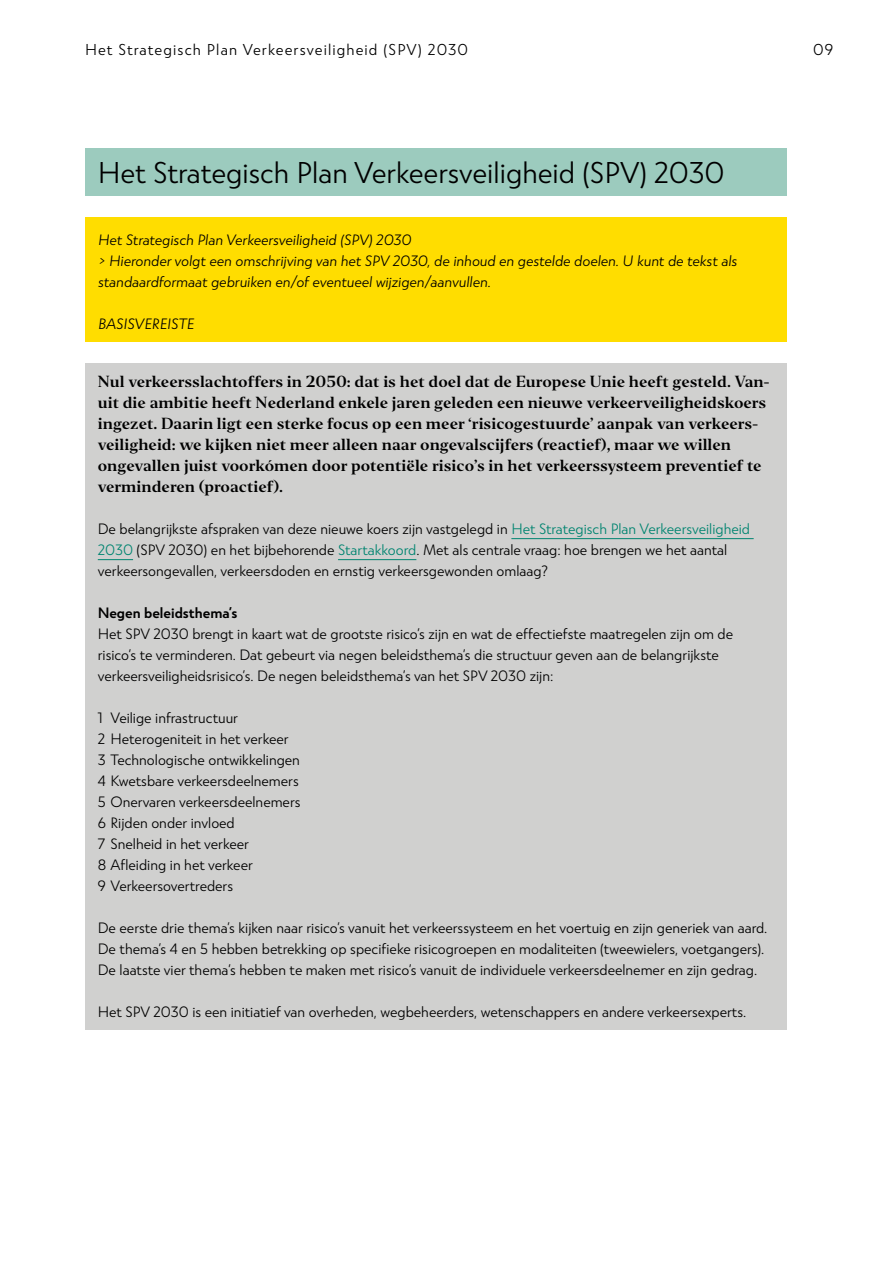
<style>
.page{position:relative;width:893px;height:1263px;background:#fff}
.page>*{position:absolute;margin:0;border:0;box-sizing:border-box;transform-origin:0 0}
.KOP_1_H1{font:300 30px "Atlan";color:#000}
.t1{font:300 15.75px "Atlan";letter-spacing:.07em;color:#000}
.BROOD_P{font:300 15px/21px "Atlan";color:#000}
.INTRO_P{font:700 15px/21px "Editor";color:#000}
.BROOD_P-2{font:italic 300 15px/21px "Atlan";color:#000}
.TK_Nummerloos_H2{font:600 15px "Atlan";color:#000}
.s1{color:#008470}
</style>
<div class="page">
<div style="left:85px;top:217px;width:702px;height:125px;background:#fd0"></div>
<div style="left:85px;top:149px;width:702px;height:47px;background:#9ccbbe"></div>
<div style="left:85px;top:363px;width:702px;height:667px;background:#d0d0cf"></div>
<hr style="left:511px;top:538px;width:243px;height:1px;background:#008470">
<hr style="left:98px;top:559px;width:35px;height:1px;background:#008470">
<hr style="left:338px;top:559px;width:78px;height:1px;background:#008470">
<p class="t1" style="left:85px;top:41px;width:385px">Het Strategisch Plan Verkeersveiligheid (SPV) 2030</p>
<p class="t1" style="left:813px;top:41px;width:22px">09</p>
<h1 class="KOP_1_H1" style="left:98px;top:156px;width:628px">Het Strategisch Plan Verkeersveiligheid (SPV) 2030</h1>
<p class="BROOD_P-2" style="left:98px;top:229px;width:315px">Het Strategisch Plan Verkeersveiligheid (SPV) 2030</p>
<p class="BROOD_P-2" style="left:98px;top:250px;width:641px">&gt; Hieronder volgt een omschrijving van het SPV 2030, de inhoud en gestelde doelen. U kunt de tekst als standaardformaat gebruiken en/of eventueel wijzigen/aanvullen.</p>
<p class="BROOD_P-2" style="left:98px;top:313px;width:98px">BASISVEREISTE</p>
<p class="INTRO_P" style="left:98px;top:371px;width:673px">Nul verkeersslachtoffers in 2050: dat is het doel dat de Europese Unie heeft gesteld. Van&shy;uit die ambitie heeft Nederland enkele jaren geleden een nieuwe verkeerveiligheidskoers ingezet. Daarin ligt een sterke focus op een meer ‘risicogestuurde’ aanpak van verkeers&shy;veiligheid: we kijken niet meer alleen naar ongevalscijfers (reactief), maar we willen ongevallen juist voorkómen door potentiële risico’s in het verkeerssysteem preventief te verminderen (proactief).</p>
<p class="BROOD_P" style="left:98px;top:518px;width:654px">De belangrijkste afspraken van deze nieuwe koers zijn vastgelegd in <span class="s1">Het Strategisch Plan Verkeersveiligheid<br>2030</span> (SPV 2030) en het bijbehorende <span class="s1">Startakkoord</span>. Met als centrale vraag: hoe brengen we het aantal verkeersongevallen, verkeersdoden en ernstig verkeersgewonden omlaag?</p>
<h2 class="TK_Nummerloos_H2" style="left:98px;top:604px;width:141px">Negen beleidsthema’s</h2>
<p class="BROOD_P" style="left:98px;top:623px;width:637px">Het SPV 2030 brengt in kaart wat de grootste risico’s zijn en wat de effectiefste maatregelen zijn om de risico’s te verminderen. Dat gebeurt via negen beleidsthema’s die structuur geven aan de belangrijkste verkeersveiligheidsrisico’s. De negen beleidsthema’s van het SPV 2030 zijn:</p>
<p class="BROOD_P" style="left:98px;top:707px;width:142px">1 Veilige infrastructuur</p>
<p class="BROOD_P" style="left:98px;top:728px;width:192px">2 Heterogeniteit in het verkeer</p>
<p class="BROOD_P" style="left:98px;top:749px;width:204px">3 Technologische ontwikkelingen</p>
<p class="BROOD_P" style="left:98px;top:770px;width:202px">4 Kwetsbare verkeersdeelnemers</p>
<p class="BROOD_P" style="left:98px;top:791px;width:204px">5 Onervaren verkeersdeelnemers</p>
<p class="BROOD_P" style="left:98px;top:812px;width:139px">6 Rijden onder invloed</p>
<p class="BROOD_P" style="left:98px;top:833px;width:153px">7 Snelheid in het verkeer</p>
<p class="BROOD_P" style="left:98px;top:854px;width:157px">8 Afleiding in het verkeer</p>
<p class="BROOD_P" style="left:98px;top:875px;width:137px">9 Verkeersovertreders</p>
<p class="BROOD_P" style="left:98px;top:917px;width:671px">De eerste drie thema’s kijken naar risico’s vanuit het verkeerssysteem en het voertuig en zijn generiek van aard.<br>De thema’s 4 en 5 hebben betrekking op specifieke risicogroepen en modaliteiten (tweewielers, voetgangers).<br>De laatste vier thema’s hebben te maken met risico’s vanuit de individuele verkeersdeelnemer en zijn gedrag.</p>
<p class="BROOD_P" style="left:98px;top:1001px;width:650px">Het SPV 2030 is een initiatief van overheden, wegbeheerders, wetenschappers en andere verkeersexperts.</p>
</div>
